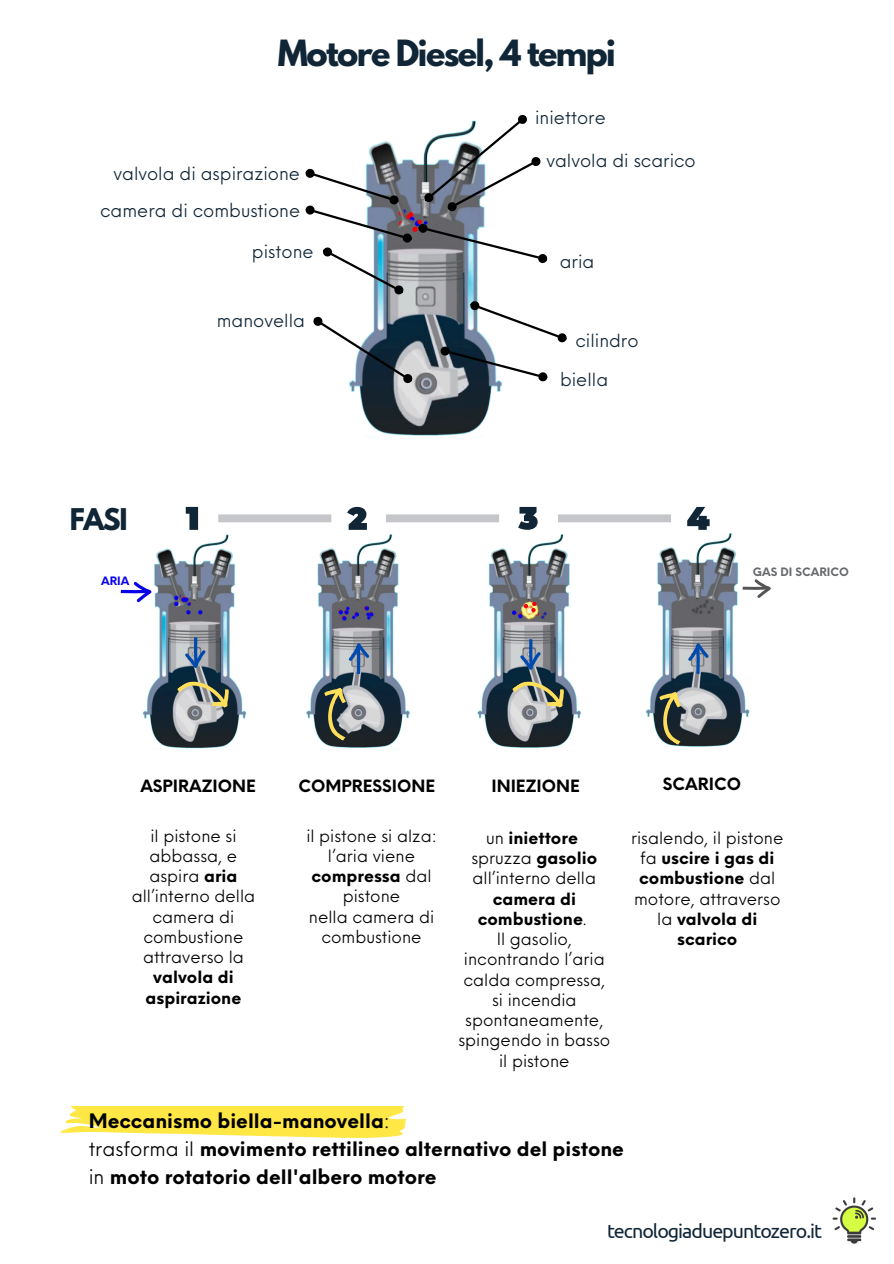
<style>
.page{position:relative;width:894px;height:1264px;background:#fff}
.page>*{position:absolute;margin:0;border:0;box-sizing:border-box;transform-origin:0 0}
.t1{font:700 31.95px "League Spartan";letter-spacing:-.05em;color:#102637}
.t2{font:700 26.55px "League Spartan";color:#102637}
.t3{font:19.65px "Ubuntu";letter-spacing:-.05em;color:#102637}
.t4{font:700 19.5px/28.2px "Neue Einstellung";color:#000}
.t5{font:17.7px "Neue Einstellung";color:#102637}
.t6{font:16.5px/20.2px "Neue Einstellung";color:#000;text-align:center}
.t7{font:700 16.5px/20.2px "Neue Einstellung";color:#000;text-align:center}
.t8{font:700 11.25px "Neue Einstellung";color:#66696d}
.t9{font:700 11.25px "Neue Einstellung";color:#0700e8}
.s1{font-weight:700}
.s2{font-weight:400}
</style>
<div class="page">
<img style="left:349px;top:386px;width:153px;height:31px">
<svg style="left:305px;top:115px;width:262px;height:271px"></svg>
<img style="left:142px;top:417px;width:608px;height:332px">
<svg style="left:186px;top:507px;width:12px;height:22px"></svg>
<svg style="left:347px;top:507px;width:20px;height:22px"></svg>
<svg style="left:518px;top:507px;width:19px;height:22px"></svg>
<svg style="left:687px;top:507px;width:22px;height:22px"></svg>
<svg style="left:307px;top:681px;width:60px;height:60px"></svg>
<svg style="left:642px;top:686px;width:59px;height:59px"></svg>
<svg style="left:177px;top:636px;width:59px;height:88px"></svg>
<svg style="left:347px;top:642px;width:24px;height:32px"></svg>
<svg style="left:512px;top:638px;width:59px;height:86px"></svg>
<svg style="left:687px;top:642px;width:23px;height:32px"></svg>
<svg style="left:120px;top:580px;width:33px;height:24px"></svg>
<svg style="left:741px;top:578px;width:30px;height:22px"></svg>
<div style="left:218px;top:514px;width:113px;height:8px;background:#c5c6c9"></div>
<div style="left:386px;top:514px;width:113px;height:8px;background:#c5c6c9"></div>
<div style="left:558px;top:514px;width:112px;height:8px;background:#c5c6c9"></div>
<img style="left:832px;top:1197px;width:44px;height:46px">
<svg style="left:60px;top:1106px;width:346px;height:32px"></svg>
<svg style="left:198px;top:610px;width:4px;height:4px"></svg>
<svg style="left:174px;top:595px;width:16px;height:19px"></svg>
<svg style="left:338px;top:610px;width:10px;height:10px"></svg>
<svg style="left:354px;top:606px;width:19px;height:10px"></svg>
<svg style="left:512px;top:602px;width:24px;height:16px"></svg>
<p class="t1" style="left:278px;top:37px;width:339px">Motore Diesel, 4 tempi</p>
<h3 class="t5" style="left:113px;top:157px;width:188px">valvola di aspirazione</h3>
<h3 class="t5" style="left:100px;top:194px;width:201px">camera di combustione</h3>
<h3 class="t5" style="left:252px;top:236px;width:63px">pistone</h3>
<p class="t2" style="left:70px;top:506px;width:59px">FASI</p>
<p class="t9" style="left:101px;top:570px;width:30px">ARIA</p>
<h3 class="t5" style="left:217px;top:305px;width:90px">manovella</h3>
<h3 class="t5" style="left:535px;top:102px;width:72px">iniettore</h3>
<p class="t5" style="left:546px;top:145px;width:151px">valvola di scarico</p>
<h3 class="t5" style="left:559px;top:245px;width:36px">aria</h3>
<h3 class="t5" style="left:575px;top:325px;width:65px">cilindro</h3>
<h3 class="t5" style="left:560px;top:364px;width:50px">biella</h3>
<p class="t8" style="left:752px;top:561px;width:97px">GAS DI SCARICO</p>
<p class="t7" style="left:140px;top:774px;width:117px">ASPIRAZIONE</p>
<p class="t7" style="left:298px;top:774px;width:138px">COMPRESSIONE</p>
<p class="t7" style="left:491px;top:774px;width:90px">INIEZIONE</p>
<p class="t7" style="left:662px;top:772px;width:79px">SCARICO</p>
<p class="t6" style="left:132px;top:823px;width:125px">il pistone si abbassa, e aspira <span class="s1">aria </span>all’interno della camera di combustione attraverso la</p>
<p class="t7" style="left:145px;top:965px;width:97px">valvola di aspirazione</p>
<p class="t6" style="left:306px;top:823px;width:132px">il pistone si alza: l’aria viene <span class="s1">compressa</span> dal pistone<br>nella camera di combustione</p>
<p class="t6" style="left:458px;top:826px;width:153px">un <span class="s1">iniettore </span>spruzza <span class="s1">gasolio </span>all’interno della <span class="s1">camera di combustione</span>.<br>Il gasolio, incontrando l’aria calda compressa, si incendia spontaneamente, spingendo in basso il pistone</p>
<p class="t6" style="left:631px;top:826px;width:154px">risalendo, il pistone fa <span class="s1">uscire i gas di combustione</span> dal motore, attraverso la <span class="s1">valvola di scarico</span></p>
<p class="t4" style="left:89px;top:1105px;width:536px">Meccanismo biella-manovella<span class="s2">:<br>trasforma il</span> movimento rettilineo alternativo del pistone <span class="s2">in</span> moto rotatorio dell'albero motore</p>
<p class="t3" style="left:607px;top:1219px;width:216px">tecnologiaduepuntozero.it</p>
</div>
